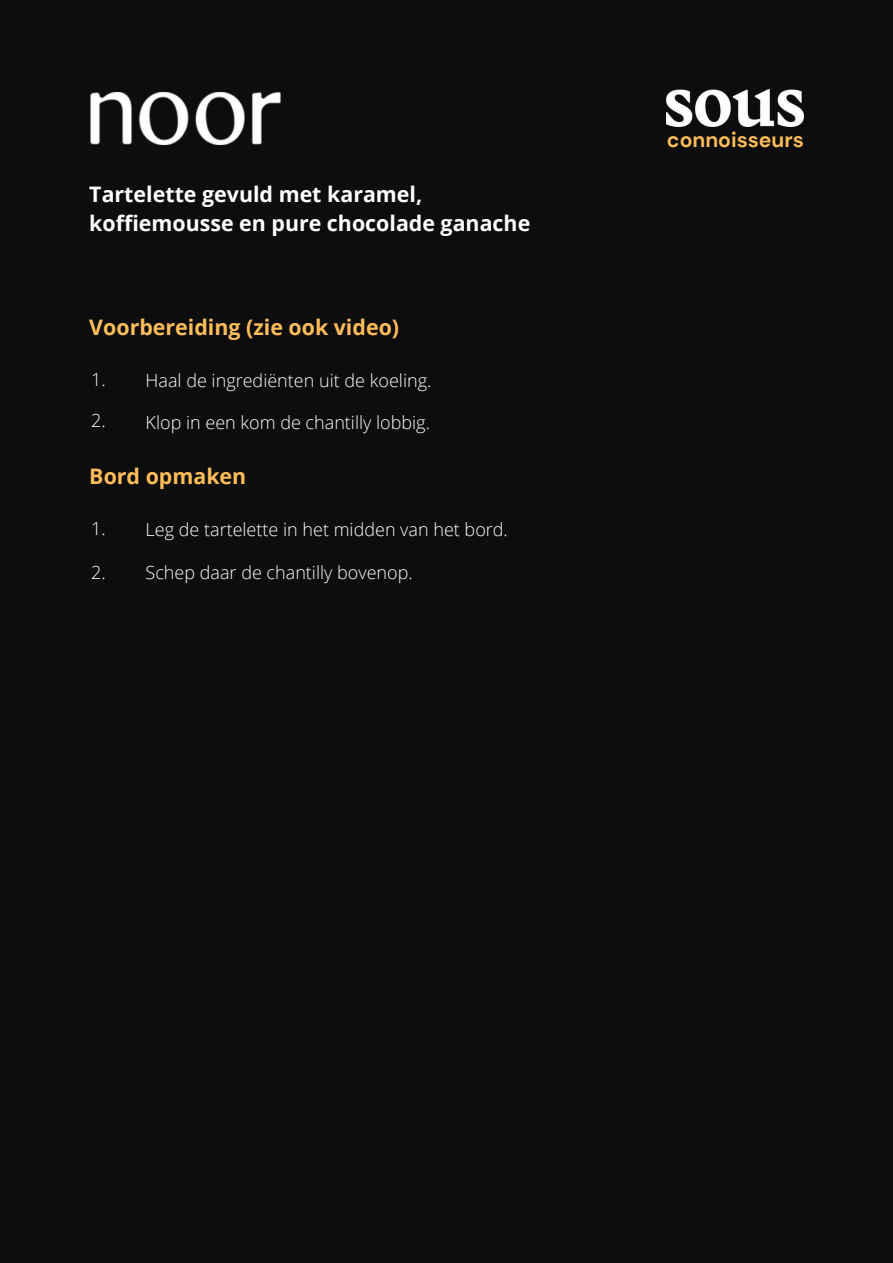
<style>
.page{position:relative;width:893px;height:1263px;background:#0d0d0e}
.page>*{position:absolute;margin:0;border:0;box-sizing:border-box;transform-origin:0 0}
.t1{font:700 21.38px/29.8px "Open Sans";color:#fff}
.t2{font:700 21.38px "Open Sans";color:#ffbd59}
.t3{font:700 21.15px "DM Sans";color:#ffbd59}
.t4{font:300 18px "Open Sans";color:#fff}
</style>
<div class="page">
<img style="left:90px;top:92px;width:191px;height:53px">
<img style="left:667px;top:89px;width:136px;height:38px">
<p class="t1" style="left:89px;top:178px;width:442px">Tartelette gevuld met karamel, koffiemousse en pure chocolade ganache</p>
<p class="t2" style="left:89px;top:312px;width:311px">Voorbereiding (zie ook video)</p>
<p class="t4" style="left:91px;top:366px;width:16px">1.</p>
<p class="t4" style="left:91px;top:408px;width:16px">2.</p>
<p class="t4" style="left:146px;top:367px;width:287px">Haal de ingrediënten uit de koeling.</p>
<p class="t4" style="left:146px;top:410px;width:286px">Klop in een kom de chantilly lobbig.</p>
<p class="t2" style="left:89px;top:461px;width:158px">Bord opmaken</p>
<p class="t4" style="left:91px;top:517px;width:418px">1. Leg de tartelette in het midden van het bord.</p>
<p class="t4" style="left:146px;top:559px;width:269px">Schep daar de chantilly bovenop.</p>
<p class="t4" style="left:91px;top:560px;width:16px">2.</p>
<p class="t3" style="left:667px;top:126px;width:138px">connoisseurs</p>
</div>
